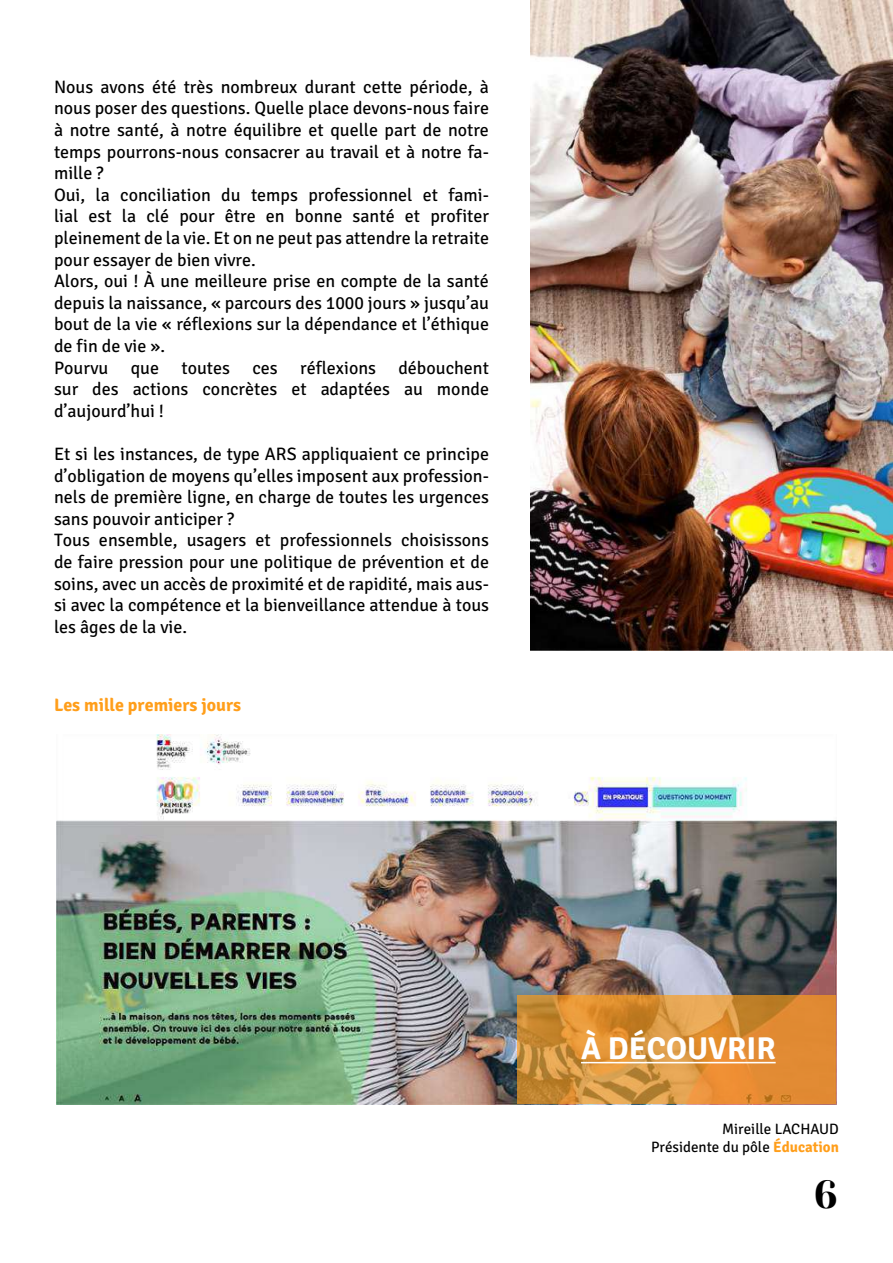
<style>
.page{position:relative;width:893px;height:1263px;background:#fff}
.page>*{position:absolute;margin:0;border:0;box-sizing:border-box;transform-origin:0 0}
.t1{font:39px "Yeseva One";color:#000}
.t2{font:700 31.5px "Signika Negative";color:#fff}
.t3{font:18px/21.6px "Signika Negative";color:#000}
.t4{font:700 18px "Signika Negative";color:#ff9e1a}
.t5{font:15px/18px "Signika Negative";color:#000;text-align:right}
.s1{font-weight:700;color:#ff9e1a}
</style>
<div class="page">
<img style="left:530px;top:0;width:363px;height:651px">
<img style="left:57px;top:734px;width:779px;height:370px">
<svg style="left:518px;top:995px;width:318px;height:109px;background:#d99039"></svg>
<hr style="left:581px;top:1062px;width:195px;height:1px;background:#fff">
<p class="t3" style="left:54px;top:76px;width:437px">Nous avons été très nombreux durant cette période, à nous poser des questions. Quelle place devons-nous faire à notre santé, à notre équilibre et quelle part de notre temps pourrons-nous consacrer au travail et à notre fa&shy;mille ?<br>Oui, la conciliation du temps professionnel et fami&shy;lial est la clé pour être en bonne santé et profiter pleinement de la vie. Et on ne peut pas attendre la retraite pour essayer de bien vivre.<br>Alors, oui ! À une meilleure prise en compte de la santé depuis la naissance, « parcours des 1000 jours » jusqu’au bout de la vie « réflexions sur la dépendance et l’éthique de fin de vie ».<br>Pourvu que toutes ces réflexions débouchent sur des actions concrètes et adaptées au monde d’aujourd’hui !</p>
<p class="t3" style="left:54px;top:443px;width:437px">Et si les instances, de type ARS appliquaient ce principe d’obligation de moyens qu’elles imposent aux profession&shy;nels de première ligne, en charge de toutes les urgences sans pouvoir anticiper ?<br>Tous ensemble, usagers et professionnels choisissons de faire pression pour une politique de prévention et de soins, avec un accès de proximité et de rapidité, mais aus&shy;si avec la compétence et la bienveillance attendue à tous les âges de la vie.</p>
<p class="t4" style="left:54px;top:694px;width:189px">Les mille premiers jours</p>
<h2 class="t2" style="left:581px;top:1029px;width:196px">À DÉCOUVRIR</h2>
<p class="t5" style="left:651px;top:1119px;width:189px">Mireille LACHAUD<br>Présidente du pôle <span class="s1">Éducation</span></p>
<h1 class="t1" style="left:814px;top:1172px;width:26px">6</h1>
</div>
